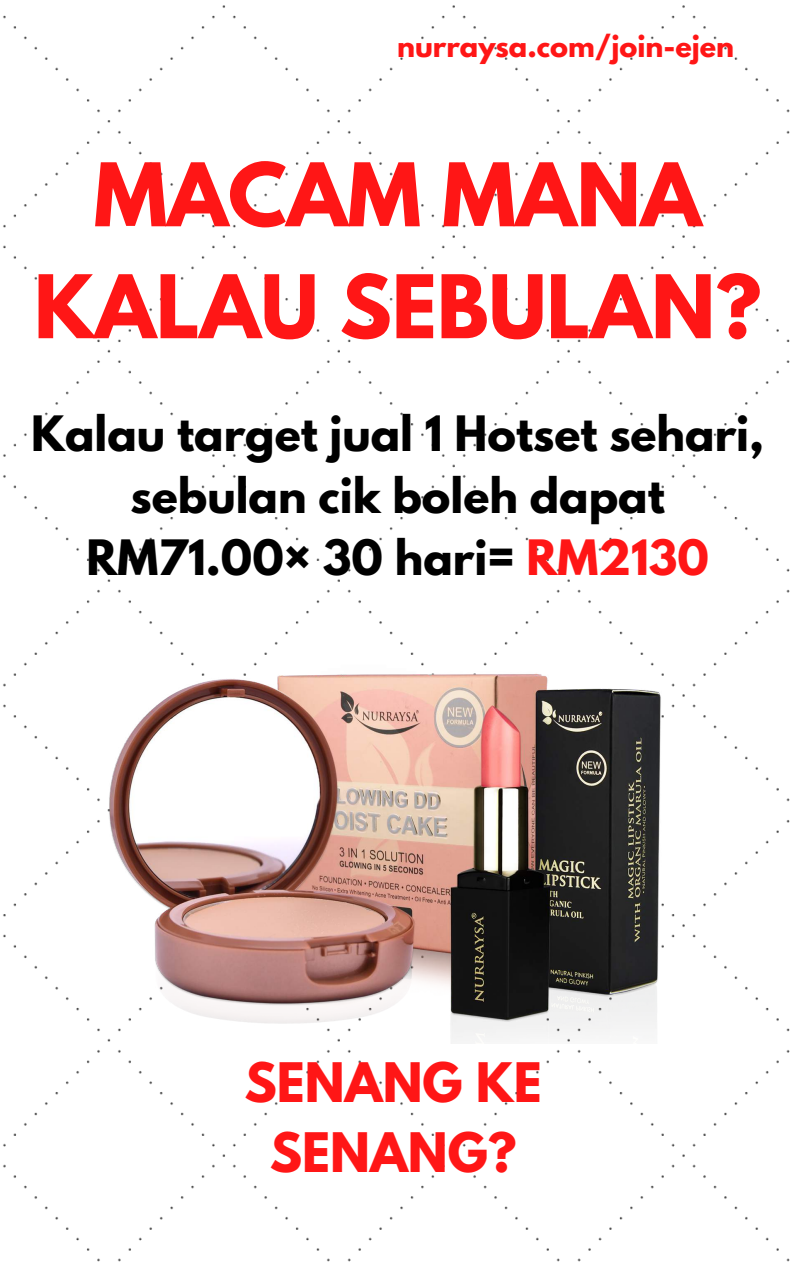
<style>
.page{position:relative;width:794px;height:1266px;background:#fff}
.page>*{position:absolute;margin:0;border:0;box-sizing:border-box;transform-origin:0 0}
.t1{font:700 77.55px/111.9px "League Spartan";color:#ff1616;text-align:center}
.t2{font:700 48.22px/69.6px "League Spartan";color:#ff1616;text-align:center}
.t3{font:700 43.2px/62.2px "League Spartan";color:#000;text-align:center}
.t4{font:700 27.08px "League Spartan";color:#ff1616}
.s1{color:#ff1616}
</style>
<div class="page">
<img style="left:3px;top:5px;width:787px;height:1257px">
<img style="left:95px;top:651px;width:595px;height:392px">
<p class="t4" style="left:397px;top:33px;width:338px">nurraysa.com/join-ejen</p>
<h1 class="t1" style="left:34px;top:149px;width:728px">MACAM MANA<br>KALAU SEBULAN?</h1>
<p class="t3" style="left:31px;top:407px;width:734px">Kalau target jual 1 Hotset sehari, sebulan cik boleh dapat<br>RM71.00× 30 hari= <span class="s1">RM2130</span></p>
<p class="t2" style="left:244px;top:1054px;width:298px">SENANG KE<br>SENANG?</p>
</div>
